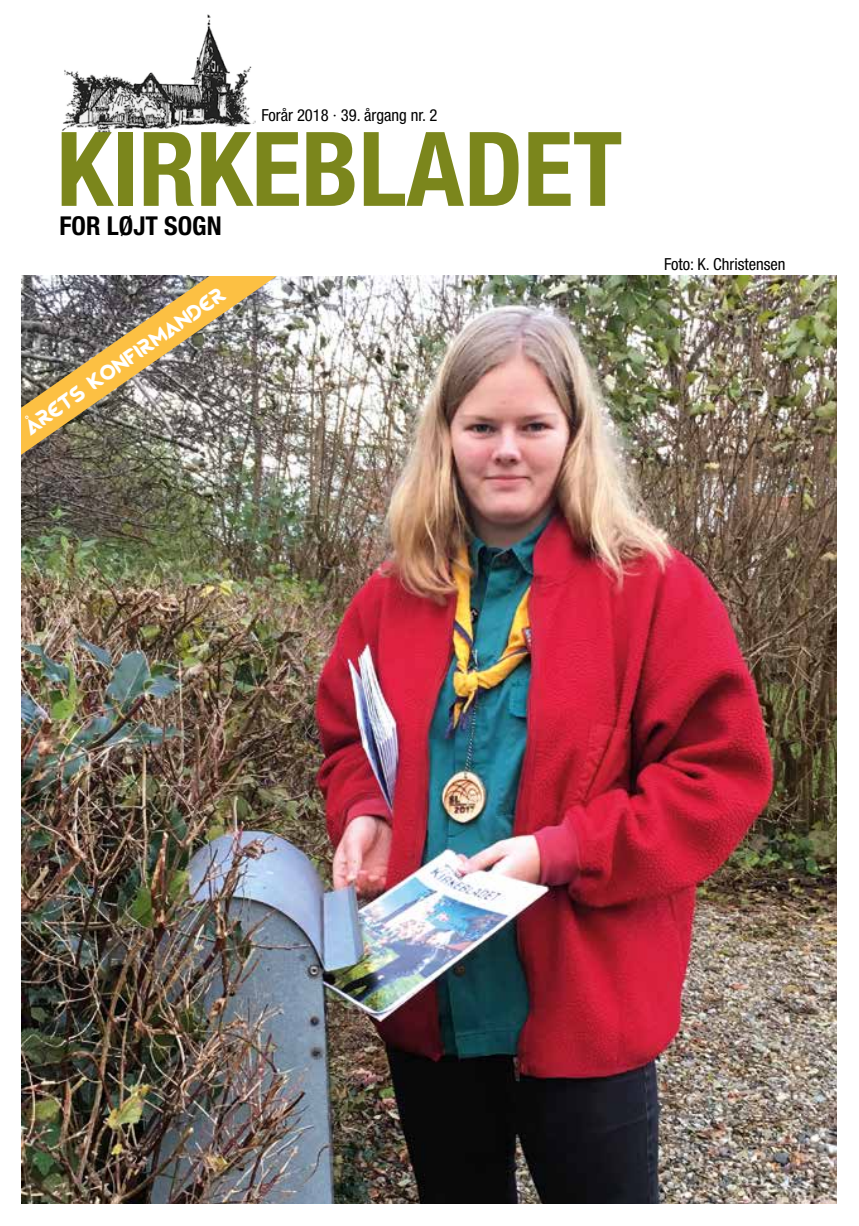
<style>
.page{position:relative;width:859px;height:1226px;background:#fff}
.page>*{position:absolute;margin:0;border:0;box-sizing:border-box;transform-origin:0 0}
.t1{font:700 condensed 103.25px "Helvetica Neue LT Std";color:#7b861c}
.t2{font:700 condensed 26.07px "Helvetica Neue LT Std";color:#000}
.t3{font:700 21px "Magmawave Caps";color:#fff}
.t4{font:condensed 16.62px "Helvetica Neue LT Std";color:#000}
</style>
<div class="page">
<img style="left:21px;top:275px;width:815px;height:928px">
<img style="left:62px;top:14px;width:193px;height:120px">
<img style="left:21px;top:275px;width:304px;height:265px">
<p class="t4" style="left:261px;top:106px;width:177px">Forår 2018 · 39. årgang nr. 2</p>
<h1 class="t1" style="left:56px;top:107px;width:567px">KIRKEBLADET</h1>
<h2 class="t2" style="left:60px;top:210px;width:163px">FOR LØJT SOGN</h2>
<p class="t3" style="left:19px;top:419px;width:242px;rotate:-35deg">Årets konfirmander</p>
<p class="t4" style="left:663px;top:255px;width:123px">Foto: K. Christensen</p>
</div>
